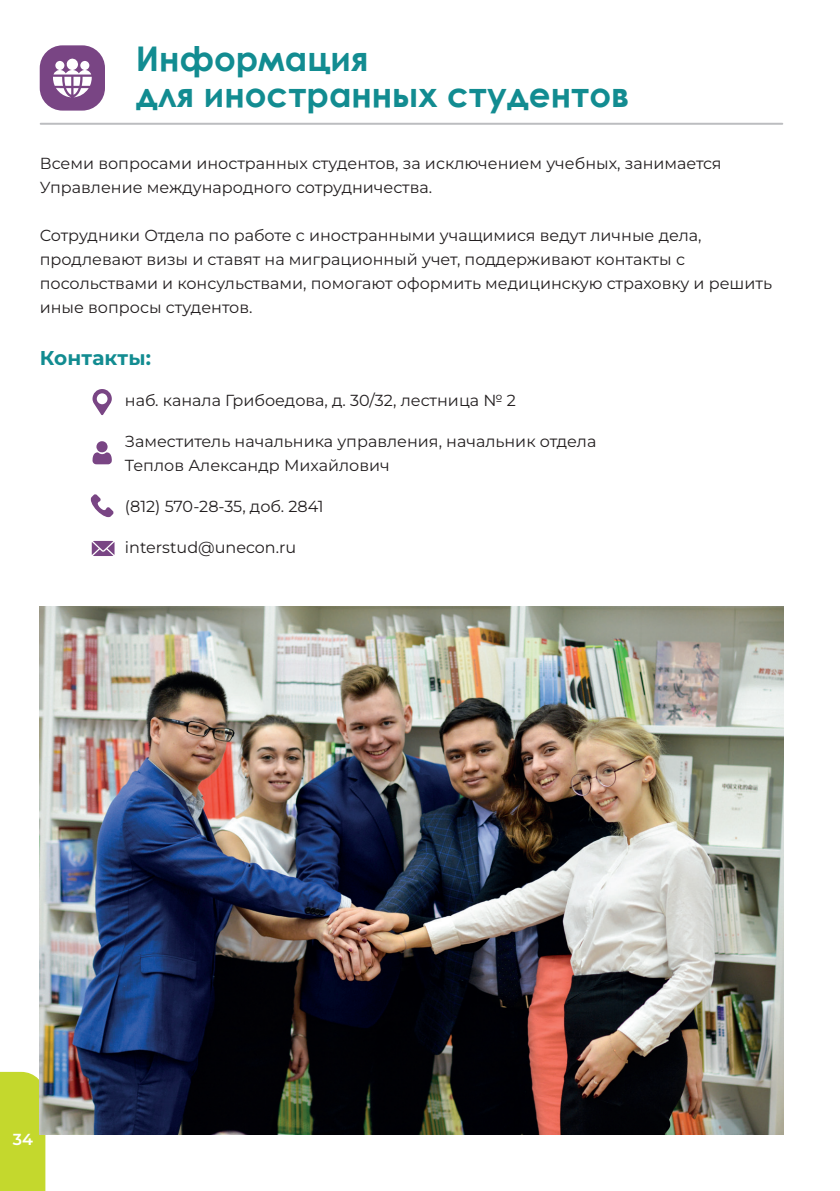
<style>
.page{position:relative;width:840px;height:1191px;background:#fff}
.page>*{position:absolute;margin:0;border:0;box-sizing:border-box;transform-origin:0 0}
.t1{font:700 34px/36px "Century Gothic";color:#128c91}
.t2{font:700 20px "Montserrat";letter-spacing:.01em;color:#128c91}
.t3{font:16px/24px "Montserrat";color:#231f20}
.t4{font:600 16px "Montserrat";color:#fff}
</style>
<div class="page">
<div style="left:0;top:1071px;width:45px;height:120px;background:#c4d82d"></div>
<img style="left:40px;top:607px;width:742px;height:527px">
<svg style="left:90px;top:494px;width:24px;height:24px"></svg>
<svg style="left:92px;top:389px;width:20px;height:26px"></svg>
<svg style="left:92px;top:441px;width:20px;height:23px"></svg>
<svg style="left:92px;top:541px;width:22px;height:15px"></svg>
<div style="left:40px;top:45px;width:65px;height:66px;background:#794584;border-radius:23px"></div>
<hr style="left:40px;top:123px;width:742px;height:2px;background:#bcbdc0">
<svg style="left:53px;top:58px;width:39px;height:39px"></svg>
<h1 class="t1" style="left:136px;top:39px;width:494px">Информация<br>для иностранных студентов</h1>
<p class="t3" style="left:40px;top:150px;width:683px">Всеми вопросами иностранных студентов, за исключением учебных, занимается<br>Управление международного сотрудничества.</p>
<p class="t3" style="left:40px;top:222px;width:733px">Сотрудники Отдела по работе с иностранными учащимися ведут личные дела, продлевают визы и ставят на миграционный учет, поддерживают контакты с посольствами и консульствами, помогают оформить медицинскую страховку и решить иные вопросы студентов.</p>
<p class="t2" style="left:40px;top:344px;width:113px">Контакты:</p>
<p class="t3" style="left:125px;top:387px;width:392px">наб. канала Грибоедова, д. 30/32, лестница № 2</p>
<p class="t3" style="left:125px;top:428px;width:473px">Заместитель начальника управления, начальник отдела<br>Теплов Александр Михайлович</p>
<p class="t3" style="left:125px;top:493px;width:200px">(812) 570-28-35, доб. 2841</p>
<p class="t3" style="left:125px;top:534px;width:173px">interstud@unecon.ru</p>
<p class="t4" style="left:13px;top:1128px;width:22px">34</p>
</div>
